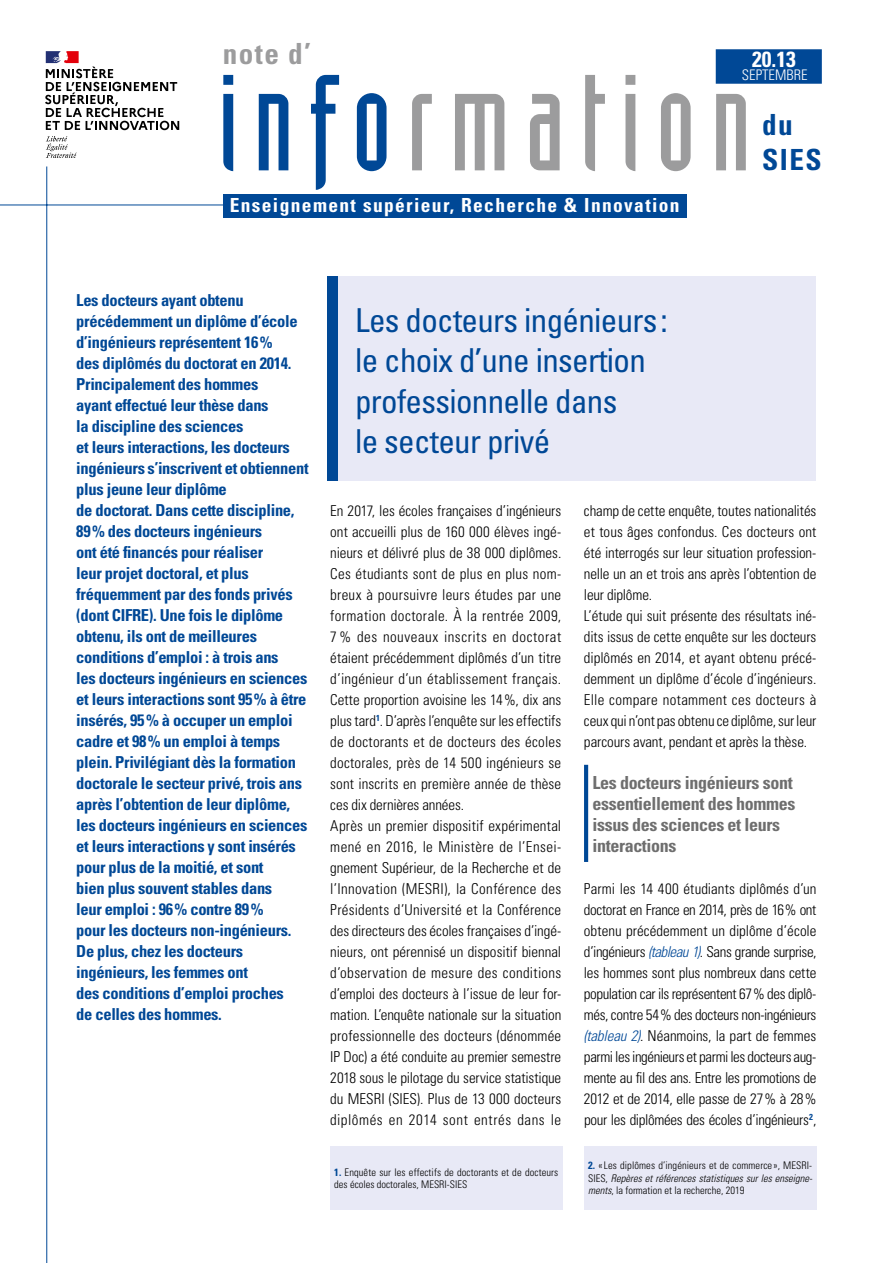
<style>
.page{position:relative;width:893px;height:1263px;background:#fff}
.page>*{position:absolute;margin:0;border:0;box-sizing:border-box;transform-origin:0 0}
.t1{font:133.65px "Industria Solid";letter-spacing:.115em;color:#9c9c9d}
.t2{font:condensed 33px/40.5px "Univers LT Std";letter-spacing:-.02em;color:#004896}
.t3{font:700 condensed 29.1px "Univers";color:#9c9c9d}
.t4{font:700 condensed 29.1px/35px "Univers";letter-spacing:.05em;color:#004896}
.t5{font:700 condensed 21.9px "Univers";color:#fff}
.t6{font:700 condensed 19.5px "Univers";letter-spacing:.07em;color:#fff}
.t7{font:700 condensed 18px/21px "Univers LT Std";letter-spacing:-.02em;color:#6e6e6e}
.t8{font:700 condensed 16.5px/21px "Univers LT Std";letter-spacing:-.02em;color:#004896}
.t9{font:300 condensed 15px/21px "Univers LT Std";color:#000}
.t10{font:300 condensed 14.55px "Univers";color:#fff}
.t11{font:300 condensed 10.5px/12.6px "Univers";letter-spacing:.005em;color:#000}
.t12{font:italic 300 condensed 10.5px "Univers LT Std";color:#000}
.s1{color:#004896}
.s2{font-style:italic;color:#004896}
.s3{font-weight:700;color:#004896}
.s4{font-family:"Univers";font-style:normal}
.s5{font-family:"Univers LT Std";font-style:italic}
</style>
<div class="page">
<hr style="left:46px;top:166px;width:1px;height:1097px;background:#004896">
<hr style="left:0;top:205px;width:489px;height:1px;background:#004896">
<div style="left:223px;top:194px;width:463px;height:23px;background:#004896"></div>
<div style="left:716px;top:49px;width:106px;height:35px;background:#004896"></div>
<svg style="left:584px;top:765px;width:4px;height:97px"></svg>
<div style="left:332px;top:276px;width:484px;height:204px;background:#e8e9f6"></div>
<div style="left:327px;top:276px;width:10px;height:204px;background:#004896"></div>
<div style="left:330px;top:1146px;width:233px;height:63px;background:#e8e9f6"></div>
<div style="left:584px;top:1146px;width:232px;height:63px;background:#e8e9f6"></div>
<svg style="left:46px;top:136px;width:31px;height:22px"></svg>
<svg style="left:45px;top:51px;width:134px;height:79px"></svg>
<h3 class="t3" style="left:223px;top:36px;width:90px">note d’</h3>
<h3 class="t5" style="left:752px;top:45px;width:45px">20.13</h3>
<p class="t10" style="left:742px;top:66px;width:67px">Septembre</p>
<h1 class="t1" style="left:218px;top:50px;width:534px"><span class="s1">info</span>rmation</h1>
<h3 class="t4" style="left:762px;top:107px;width:61px">du<br>SIES</h3>
<h3 class="t6" style="left:230px;top:193px;width:451px">Enseignement supérieur, Recherche &amp; Innovation</h3>
<p class="t8" style="left:76px;top:290px;width:234px">Les docteurs ayant obtenu précédemment un diplôme d’école d’ingénieurs représentent 16%<br>des diplômés du doctorat en 2014.<br>Principalement des hommes<br>ayant effectué leur thèse dans<br>la discipline des sciences<br>et leurs interactions, les docteurs ingénieurs s’inscrivent et obtiennent plus jeune leur diplôme<br>de doctorat. Dans cette discipline,<br>89% des docteurs ingénieurs<br>ont été financés pour réaliser<br>leur projet doctoral, et plus fréquemment par des fonds privés (dont CIFRE). Une fois le diplôme obtenu, ils ont de meilleures conditions d’emploi : à trois ans<br>les docteurs ingénieurs en sciences et leurs interactions sont 95% à être insérés, 95% à occuper un emploi cadre et 98% un emploi à temps plein. Privilégiant dès la formation doctorale le secteur privé, trois ans après l’obtention de leur diplôme, les docteurs ingénieurs en sciences et leurs interactions y sont insérés pour plus de la moitié, et sont<br>bien plus souvent stables dans<br>leur emploi : 96% contre 89%<br>pour les docteurs non-ingénieurs.<br>De plus, chez les docteurs ingénieurs, les femmes ont<br>des conditions d’emploi proches<br>de celles des hommes.</p>
<h2 class="t2" style="left:355px;top:299px;width:314px">Les docteurs ingénieurs: le choix d’une insertion professionnelle dans<br>le secteur privé</h2>
<p class="t9" style="left:330px;top:500px;width:233px">En 2017, les écoles françaises d’ingénieurs ont accueilli plus de 160 000 élèves ingé&shy;nieurs et délivré plus de 38 000 diplômes.<br>Ces étudiants sont de plus en plus nom&shy;breux à poursuivre leurs études par une formation doctorale. À la rentrée 2009, 7 % des nouveaux inscrits en doctorat étaient précédemment diplômés d’un titre d’ingénieur d’un établissement français.<br>Cette proportion avoisine les 14%, dix ans plus tard<sup>1</sup>. D’après l’enquête sur les effectifs de doctorants et de docteurs des écoles doctorales, près de 14 500 ingénieurs se sont inscrits en première année de thèse ces dix dernières années.<br>Après un premier dispositif expérimental mené en 2016, le Ministère de l’Ensei&shy;gnement Supérieur, de la Recherche et de l’Innovation (MESRI), la Conférence des Présidents d’Université et la Conférence des directeurs des écoles françaises d’ingé&shy;nieurs, ont pérennisé un dispositif biennal d’observation de mesure des conditions d’emploi des docteurs à l’issue de leur for&shy;mation. L’enquête nationale sur la situation professionnelle des docteurs (dénommée IP Doc) a été conduite au premier semestre 2018 sous le pilotage du service statistique du MESRI (SIES). Plus de 13 000 docteurs diplômés en 2014 sont entrés dans le</p>
<p class="t9" style="left:584px;top:500px;width:234px">champ de cette enquête, toutes nationalités et tous âges confondus. Ces docteurs ont été interrogés sur leur situation profession&shy;nelle un an et trois ans après l’obtention de leur diplôme.<br>L’étude qui suit présente des résultats iné&shy;dits issus de cette enquête sur les docteurs diplômés en 2014, et ayant obtenu précé&shy;demment un diplôme d’école d’ingénieurs.<br>Elle compare notamment ces docteurs à ceux qui n’ont pas obtenu ce diplôme, sur leur parcours avant, pendant et après la thèse.</p>
<p class="t7" style="left:592px;top:772px;width:204px">Les docteurs ingénieurs sont essentiellement des hommes issus des sciences et leurs interactions</p>
<p class="t9" style="left:584px;top:878px;width:234px;text-align:justify">Parmi les 14 400 étudiants diplômés d’un doctorat en France en 2014, près de 16% ont obtenu précédemment un diplôme d’école d’ingénieurs <span class="s2">(tableau 1)</span>. Sans grande surprise, les hommes sont plus nombreux dans cette population car ils représentent 67% des diplô&shy;més, contre 54% des docteurs non-ingénieurs <span class="s2">(tableau 2)</span>. Néanmoins, la part de femmes parmi les ingénieurs et parmi les docteurs aug&shy;mente au fil des ans. Entre les promotions de 2012 et de 2014, elle passe de 27% à 28% pour les diplômées des écoles d’ingénieurs<sup>2</sup>,</p>
<p class="t11" style="left:334px;top:1165px;width:225px"><span class="s3">1.</span> Enquête sur les effectifs de doctorants et de docteurs des écoles doctorales, MESRI-SIES</p>
<p class="t11" style="left:588px;top:1159px;width:226px"><span class="s3">2.</span> «Les diplômes d’ingénieurs et de commerce », MESRI-</p>
<p class="t12" style="left:588px;top:1172px;width:226px"><span class="s4">SIES,</span> Repères et références statistiques sur les enseigne-</p>
<p class="t11" style="left:588px;top:1184px;width:158px"><span class="s5">ments</span>, la formation et la recherche, 2019</p>
</div>
